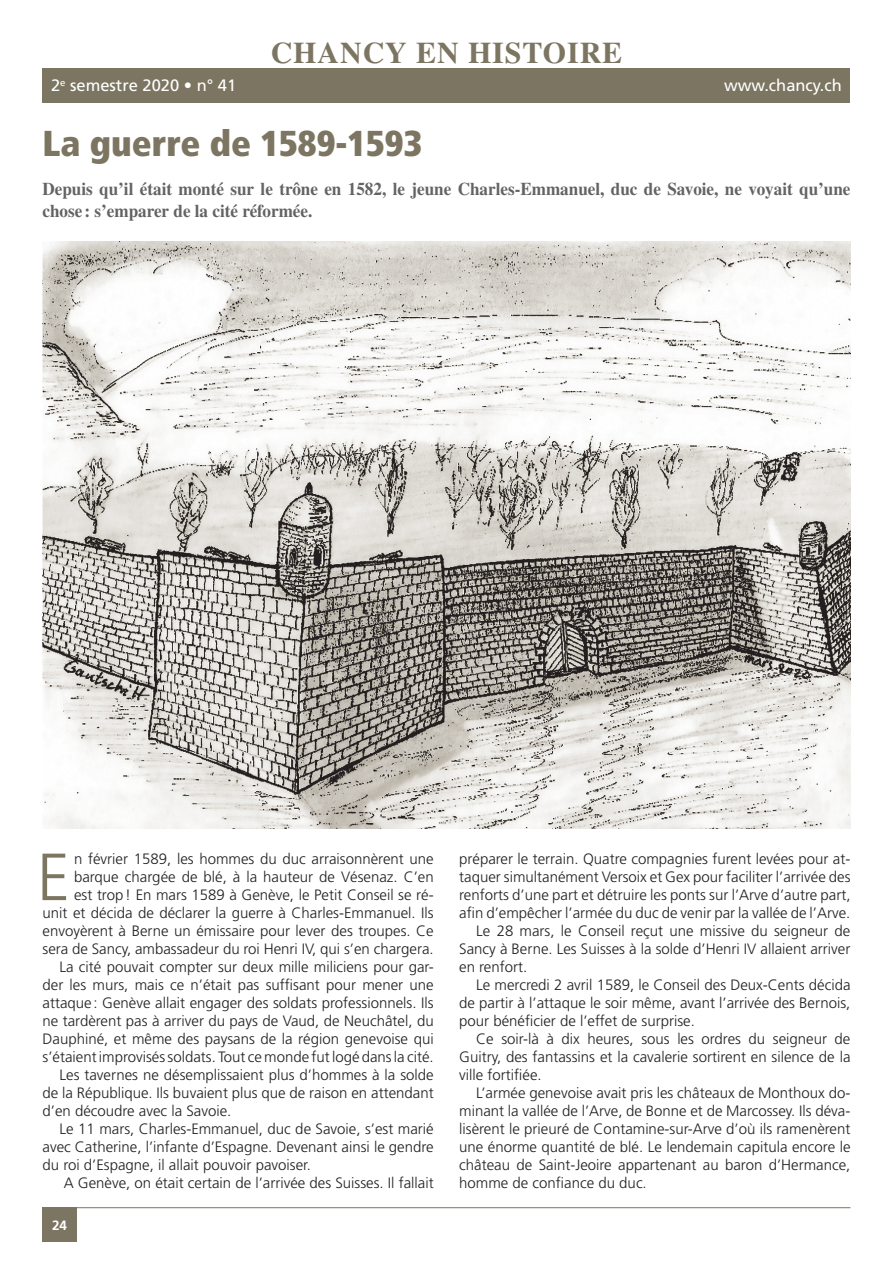
<style>
.page{position:relative;width:893px;height:1263px;background:#fff}
.page>*{position:absolute;margin:0;border:0;box-sizing:border-box;transform-origin:0 0}
.t1{font:300 66.6px "Frutiger";color:#7c7561}
.t2{font:900 condensed 36px "Frutiger";color:#7c7561}
.t3{font:700 30px "Times LT Std";letter-spacing:.03em;color:#7c7561}
.Chapeau{font:700 18px/21.6px "Times LT Std";color:#636366;scale:.95 1}
.t4{font:16.5px "Frutiger";color:#fff}
.t5{font:300 15px/18px "Frutiger";color:#231f20;text-align:justify}
.t6{font:700 13.5px "Frutiger";color:#fff}
</style>
<div class="page">
<div style="left:43px;top:1208px;width:34px;height:34px;background:#7c7561"></div>
<div style="left:43px;top:68px;width:807px;height:34px;background:#7c7561"></div>
<hr style="left:43px;top:1207px;width:807px;height:1px;background:#7c7561">
<img style="left:43px;top:241px;width:807px;height:587px">
<h3 class="t3" style="left:271px;top:35px;width:353px">CHANCY EN HISTOIRE</h3>
<p class="t4" style="left:51px;top:76px;width:187px">2<sup>e</sup> semestre 2020 • n° 41</p>
<p class="t4" style="left:724px;top:76px;width:119px">www.chancy.ch</p>
<p class="t2" style="left:43px;top:122px;width:381px">La guerre de 1589-1593</p>
<p class="Chapeau" style="left:43px;top:178px;width:852px">Depuis qu’il était monté sur le trône en 1582, le jeune Charles-Emmanuel, duc de Savoie, ne voyait qu’une chose : s’emparer de la cité réformée.</p>
<h1 class="t1" style="left:37px;top:839px;width:35px">E</h1>
<p class="t5" style="left:74px;top:850px;width:361px">n février 1589, les hommes du duc arraisonnèrent une</p>
<p class="t5" style="left:74px;top:868px;width:361px">barque chargée de blé, à la hauteur de Vésenaz. C’en</p>
<p class="t5" style="left:74px;top:886px;width:361px">est trop! En mars 1589 à Genève, le Petit Conseil se ré-</p>
<p class="t5" style="left:43px;top:904px;width:393px">unit et décida de déclarer la guerre à Charles-Emmanuel. Ils</p>
<p class="t5" style="left:43px;top:922px;width:393px">envoyèrent à Berne un émissaire pour lever des troupes. Ce</p>
<p class="t5" style="left:43px;top:940px;width:393px">sera de Sancy, ambassadeur du roi Henri IV, qui s’en chargera.</p>
<p class="t5" style="left:60px;top:958px;width:376px">La cité pouvait compter sur deux mille miliciens pour gar-</p>
<p class="t5" style="left:43px;top:976px;width:393px">der les murs, mais ce n’était pas suffisant pour mener une</p>
<p class="t5" style="left:43px;top:994px;width:393px">attaque : Genève allait engager des soldats professionnels. Ils</p>
<p class="t5" style="left:43px;top:1012px;width:393px">ne tardèrent pas à arriver du pays de Vaud, de Neuchâtel, du</p>
<p class="t5" style="left:43px;top:1030px;width:393px">Dauphiné, et même des paysans de la région genevoise qui</p>
<p class="t5" style="left:43px;top:1048px;width:393px">s’étaient improvisés soldats. Tout ce monde fut logé dans la cité.</p>
<p class="t5" style="left:60px;top:1066px;width:376px">Les tavernes ne désemplissaient plus d’hommes à la solde</p>
<p class="t5" style="left:43px;top:1084px;width:393px">de la République. Ils buvaient plus que de raison en attendant</p>
<p class="t5" style="left:43px;top:1102px;width:190px">d’en découdre avec la Savoie.</p>
<p class="t5" style="left:60px;top:1120px;width:376px">Le 11 mars, Charles-Emmanuel, duc de Savoie, s’est marié</p>
<p class="t5" style="left:43px;top:1138px;width:393px">avec Catherine, l’infante d’Espagne. Devenant ainsi le gendre</p>
<p class="t5" style="left:43px;top:1156px;width:270px">du roi d’Espagne, il allait pouvoir pavoiser.</p>
<p class="t5" style="left:64px;top:1174px;width:372px">A Genève, on était certain de l’arrivée des Suisses. Il fallait</p>
<p class="t6" style="left:52px;top:1217px;width:17px">24</p>
<p class="t5" style="left:459px;top:850px;width:393px">préparer le terrain. Quatre compagnies furent levées pour at&shy;taquer simultanément Versoix et Gex pour faciliter l’arrivée des renforts d’une part et détruire les ponts sur l’Arve d’autre part, afin d’empêcher l’armée du duc de venir par la vallée de l’Arve.</p>
<p class="t5" style="left:459px;top:922px;width:393px;text-indent:17px">Le 28 mars, le Conseil reçut une missive du seigneur de Sancy à Berne. Les Suisses à la solde d’Henri IV allaient arriver en renfort.</p>
<p class="t5" style="left:459px;top:976px;width:393px;text-indent:17px">Le mercredi 2 avril 1589, le Conseil des Deux-Cents décida de partir à l’attaque le soir même, avant l’arrivée des Bernois, pour bénéficier de l’effet de surprise.</p>
<p class="t5" style="left:459px;top:1030px;width:393px;text-indent:17px">Ce soir-là à dix heures, sous les ordres du seigneur de Guitry, des fantassins et la cavalerie sortirent en silence de la ville fortifiée.</p>
<p class="t5" style="left:459px;top:1084px;width:393px;text-indent:17px">L’armée genevoise avait pris les châteaux de Monthoux do&shy;minant la vallée de l’Arve, de Bonne et de Marcossey. Ils déva&shy;lisèrent le prieuré de Contamine-sur-Arve d’où ils ramenèrent une énorme quantité de blé. Le lendemain capitula encore le château de Saint-Jeoire appartenant au baron d’Hermance, homme de confiance du duc.</p>
</div>
